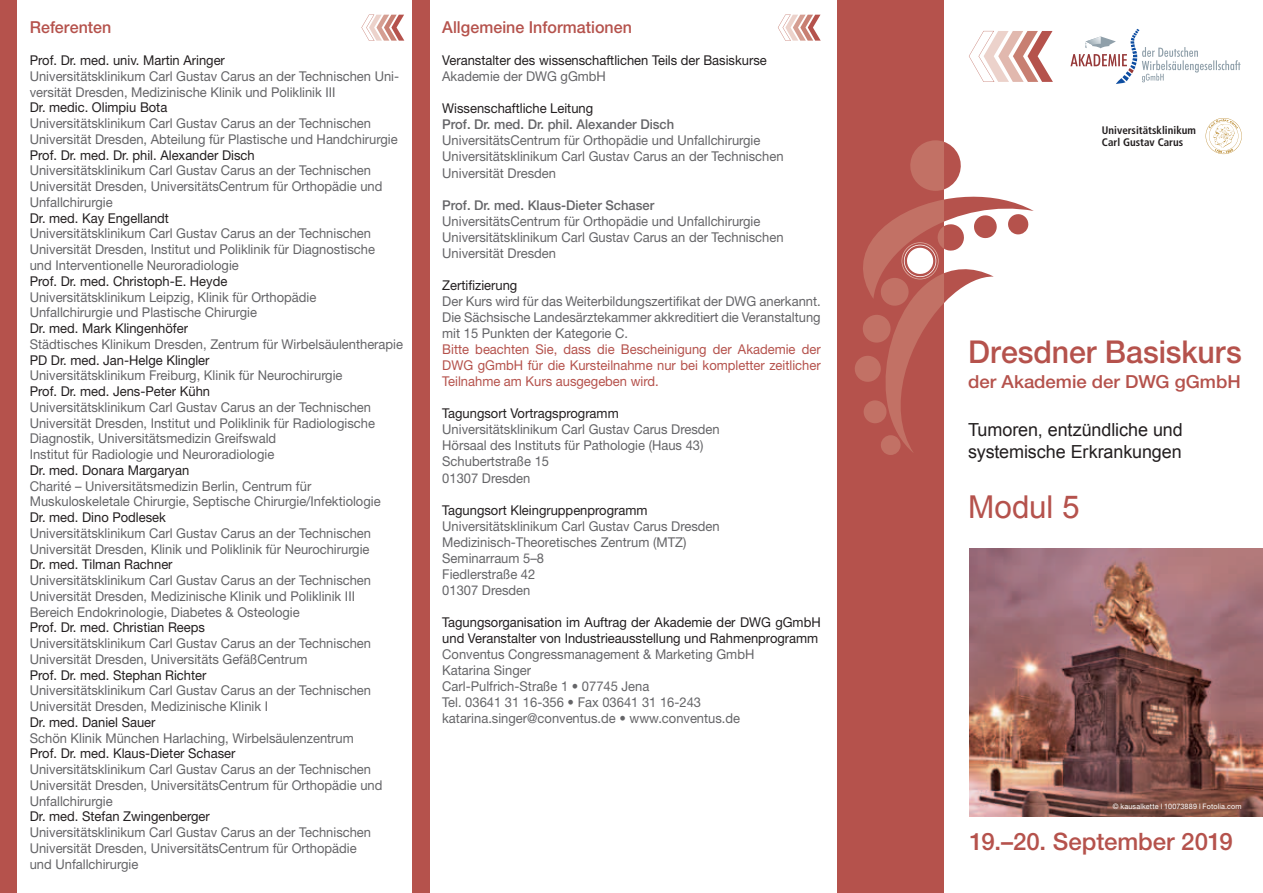
<style>
.page{position:relative;width:1263px;height:893px;background:#fff}
.page>*{position:absolute;margin:0;border:0;box-sizing:border-box;transform-origin:0 0}
.t1{font:500 31.5px "Helvetica Neue LT Std";color:#b5524c;scale:.96 1}
.t2{font:31.5px "Arial";letter-spacing:-.005em;color:#b5524c}
.t3{font:500 24px "Helvetica Neue LT Std";color:#b5524c}
.t4{font:18px/21.6px "Arial";letter-spacing:-.005em;color:#231f20}
.t5{font:500 18px "Helvetica Neue LT Std";color:#b5524c}
.t6{font:500 16.5px "Helvetica Neue LT Std";color:#b5524c}
.t7{font:13.5px/15.8px "Helvetica Neue LT Std";color:#656568;scale:.96 1}
.t8{font:13.5px/16px "Helvetica Neue LT Std";color:#231f20;scale:.96 1}
.t9{font:13.5px/16px "Helvetica Neue LT Std";color:#b5524c;text-align:justify;scale:.96 1}
.t10{font:500 13.5px "Helvetica Neue LT Std";color:#656568;scale:.96 1}
.t11{font:700 condensed 10.95px/12.5px "Frutiger";color:#231f20}
.t12{font:7.5px "Helvetica Neue LT Std";letter-spacing:.02em;color:#fff;scale:.96 1}
</style>
<div class="page">
<img style="left:969px;top:549px;width:294px;height:267px">
<svg style="left:837px;top:137px;width:197px;height:319px"></svg>
<div style="left:838px;top:0;width:106px;height:893px;background:#b5524c"></div>
<svg style="left:910px;top:140px;width:34px;height:51px"></svg>
<svg style="left:855px;top:199px;width:89px;height:256px"></svg>
<div style="left:0;top:0;width:17px;height:893px;background:#b5524c"></div>
<div style="left:412px;top:0;width:17px;height:893px;background:#b5524c"></div>
<svg style="left:778px;top:15px;width:43px;height:26px"></svg>
<svg style="left:361px;top:15px;width:43px;height:26px"></svg>
<svg style="left:969px;top:31px;width:84px;height:51px"></svg>
<svg style="left:1070px;top:29px;width:170px;height:55px"></svg>
<svg style="left:1206px;top:118px;width:36px;height:36px"></svg>
<p class="t6" style="left:30px;top:17px;width:83px">Referenten</p>
<p class="t8" style="left:30px;top:52px;width:205px">Prof. Dr. med. univ. Martin Aringer</p>
<p class="t7" style="left:30px;top:68px;width:386px">Universitätsklinikum Carl Gustav Carus an der Technischen Uni&shy;versität Dresden, Medizinische Klinik und Poliklinik III</p>
<p class="t8" style="left:30px;top:99px;width:145px">Dr. medic. Olimpiu Bota</p>
<p class="t7" style="left:30px;top:115px;width:385px">Universitätsklinikum Carl Gustav Carus an der Technischen<br>Universität Dresden, Abteilung für Plastische und Handchirurgie</p>
<p class="t8" style="left:30px;top:147px;width:236px">Prof. Dr. med. Dr. phil. Alexander Disch</p>
<p class="t7" style="left:30px;top:163px;width:369px">Universitätsklinikum Carl Gustav Carus an der Technischen<br>Universität Dresden, UniversitätsCentrum für Orthopädie und<br>Unfallchirurgie</p>
<p class="t8" style="left:30px;top:210px;width:147px">Dr. med. Kay Engellandt</p>
<p class="t7" style="left:30px;top:226px;width:361px">Universitätsklinikum Carl Gustav Carus an der Technischen<br>Universität Dresden, Institut und Poliklinik für Diagnostische und Interventionelle Neuroradiologie</p>
<p class="t8" style="left:30px;top:273px;width:207px">Prof. Dr. med. Christoph-E. Heyde</p>
<p class="t7" style="left:30px;top:289px;width:300px">Universitätsklinikum Leipzig, Klinik für Orthopädie<br>Unfallchirurgie und Plastische Chirurgie</p>
<p class="t8" style="left:30px;top:320px;width:166px">Dr. med. Mark Klingenhöfer</p>
<p class="t7" style="left:30px;top:336px;width:390px">Städtisches Klinikum Dresden, Zentrum für Wirbelsäulentherapie</p>
<p class="t8" style="left:30px;top:351px;width:189px">PD Dr. med. Jan-Helge Klingler</p>
<p class="t7" style="left:30px;top:367px;width:327px">Universitätsklinikum Freiburg, Klinik für Neurochirurgie</p>
<p class="t8" style="left:30px;top:383px;width:189px">Prof. Dr. med. Jens-Peter Kühn</p>
<p class="t7" style="left:30px;top:399px;width:361px">Universitätsklinikum Carl Gustav Carus an der Technischen Universität Dresden, Institut und Poliklinik für Radiologische Diagnostik, Universitätsmedizin Greifswald<br>Institut für Radiologie und Neuroradiologie</p>
<p class="t8" style="left:30px;top:462px;width:168px">Dr. med. Donara Margaryan</p>
<p class="t7" style="left:30px;top:478px;width:367px">Charité – Universitätsmedizin Berlin, Centrum für<br>Muskuloskeletale Chirurgie, Septische Chirurgie/Infektiologie</p>
<p class="t8" style="left:30px;top:509px;width:143px">Dr. med. Dino Podlesek</p>
<p class="t7" style="left:30px;top:525px;width:357px">Universitätsklinikum Carl Gustav Carus an der Technischen<br>Universität Dresden, Klinik und Poliklinik für Neurochirurgie</p>
<p class="t8" style="left:30px;top:556px;width:150px">Dr. med. Tilman Rachner</p>
<p class="t7" style="left:30px;top:572px;width:357px">Universitätsklinikum Carl Gustav Carus an der Technischen<br>Universität Dresden, Medizinische Klinik und Poliklinik III<br>Bereich Endokrinologie, Diabetes &amp; Osteologie</p>
<p class="t8" style="left:30px;top:619px;width:184px">Prof. Dr. med. Christian Reeps</p>
<p class="t7" style="left:30px;top:635px;width:357px">Universitätsklinikum Carl Gustav Carus an der Technischen<br>Universität Dresden, Universitäts GefäßCentrum</p>
<p class="t8" style="left:30px;top:667px;width:186px">Prof. Dr. med. Stephan Richter</p>
<p class="t7" style="left:30px;top:682px;width:357px">Universitätsklinikum Carl Gustav Carus an der Technischen<br>Universität Dresden, Medizinische Klinik I</p>
<p class="t8" style="left:30px;top:714px;width:133px">Dr. med. Daniel Sauer</p>
<p class="t7" style="left:30px;top:730px;width:339px">Schön Klinik München Harlaching, Wirbelsäulenzentrum</p>
<p class="t8" style="left:30px;top:745px;width:216px">Prof. Dr. med. Klaus-Dieter Schaser</p>
<p class="t7" style="left:30px;top:761px;width:369px">Universitätsklinikum Carl Gustav Carus an der Technischen<br>Universität Dresden, UniversitätsCentrum für Orthopädie und<br>Unfallchirurgie</p>
<p class="t8" style="left:30px;top:808px;width:189px">Dr. med. Stefan Zwingenberger</p>
<p class="t7" style="left:30px;top:824px;width:357px">Universitätsklinikum Carl Gustav Carus an der Technischen<br>Universität Dresden, UniversitätsCentrum für Orthopädie und Unfallchirurgie</p>
<p class="t6" style="left:442px;top:17px;width:191px">Allgemeine Informationen</p>
<p class="t8" style="left:442px;top:52px;width:340px">Veranstalter des wissenschaftlichen Teils der Basiskurse</p>
<p class="t7" style="left:442px;top:68px;width:172px">Akademie der DWG gGmbH</p>
<p class="t8" style="left:442px;top:100px;width:159px">Wissenschaftliche Leitung</p>
<p class="t10" style="left:442px;top:117px;width:243px">Prof. Dr. med. Dr. phil. Alexander Disch</p>
<p class="t7" style="left:442px;top:132px;width:357px">UniversitätsCentrum für Orthopädie und Unfallchirurgie<br>Universitätsklinikum Carl Gustav Carus an der Technischen<br>Universität Dresden</p>
<p class="t10" style="left:442px;top:197px;width:222px">Prof. Dr. med. Klaus-Dieter Schaser</p>
<p class="t7" style="left:442px;top:213px;width:357px">UniversitätsCentrum für Orthopädie und Unfallchirurgie<br>Universitätsklinikum Carl Gustav Carus an der Technischen<br>Universität Dresden</p>
<p class="t8" style="left:442px;top:277px;width:80px">Zertifizierung</p>
<p class="t7" style="left:442px;top:293px;width:396px;text-align:justify">Der Kurs wird für das Weiterbildungszertifikat der DWG anerkannt.<br>Die Sächsische Landesärztekammer akkreditiert die Veranstaltung mit 15 Punkten der Kategorie C.</p>
<p class="t9" style="left:442px;top:341px;width:396px">Bitte beachten Sie, dass die Bescheinigung der Akademie der DWG gGmbH für die Kursteilnahme nur bei kompletter zeitlicher Teilnahme am Kurs ausgegeben wird.</p>
<p class="t8" style="left:442px;top:405px;width:185px">Tagungsort Vortragsprogramm</p>
<p class="t7" style="left:442px;top:421px;width:291px">Universitätsklinikum Carl Gustav Carus Dresden<br>Hörsaal des Instituts für Pathologie (Haus 43)<br>Schubertstraße 15<br>01307 Dresden</p>
<p class="t8" style="left:442px;top:502px;width:215px">Tagungsort Kleingruppenprogramm</p>
<p class="t7" style="left:442px;top:518px;width:291px">Universitätsklinikum Carl Gustav Carus Dresden<br>Medizinisch-Theoretisches Zentrum (MTZ)<br>Seminarraum 5–8<br>Fiedlerstraße 42<br>01307 Dresden</p>
<p class="t8" style="left:442px;top:614px;width:396px">Tagungsorganisation im Auftrag der Akademie der DWG gGmbH und Veranstalter von Industrieausstellung und Rahmenprogramm</p>
<p class="t7" style="left:442px;top:646px;width:327px">Conventus Congressmanagement &amp; Marketing GmbH Katarina Singer<br>Carl-Pulfrich-Straße 1 • 07745 Jena<br>Tel. 03641 31 16-356 • Fax 03641 31 16-243 katarina.singer@conventus.de • www.conventus.de</p>
<p class="t11" style="left:1102px;top:124px;width:96px">Universitätsklinikum<br>Carl Gustav Carus</p>
<h1 class="t1" style="left:968px;top:333px;width:286px">Dresdner Basiskurs</h1>
<h3 class="t5" style="left:968px;top:371px;width:274px">der Akademie der DWG gGmbH</h3>
<h3 class="t4" style="left:968px;top:419px;width:216px">Tumoren, entzündliche und systemische Erkrankungen</h3>
<h1 class="t2" style="left:968px;top:486px;width:113px">Modul 5</h1>
<p class="t12" style="left:1113px;top:802px;width:136px">© kausalkette l 10073889 l Fotolia.com</p>
<h2 class="t3" style="left:969px;top:828px;width:265px">19.–20. September 2019</h2>
</div>
